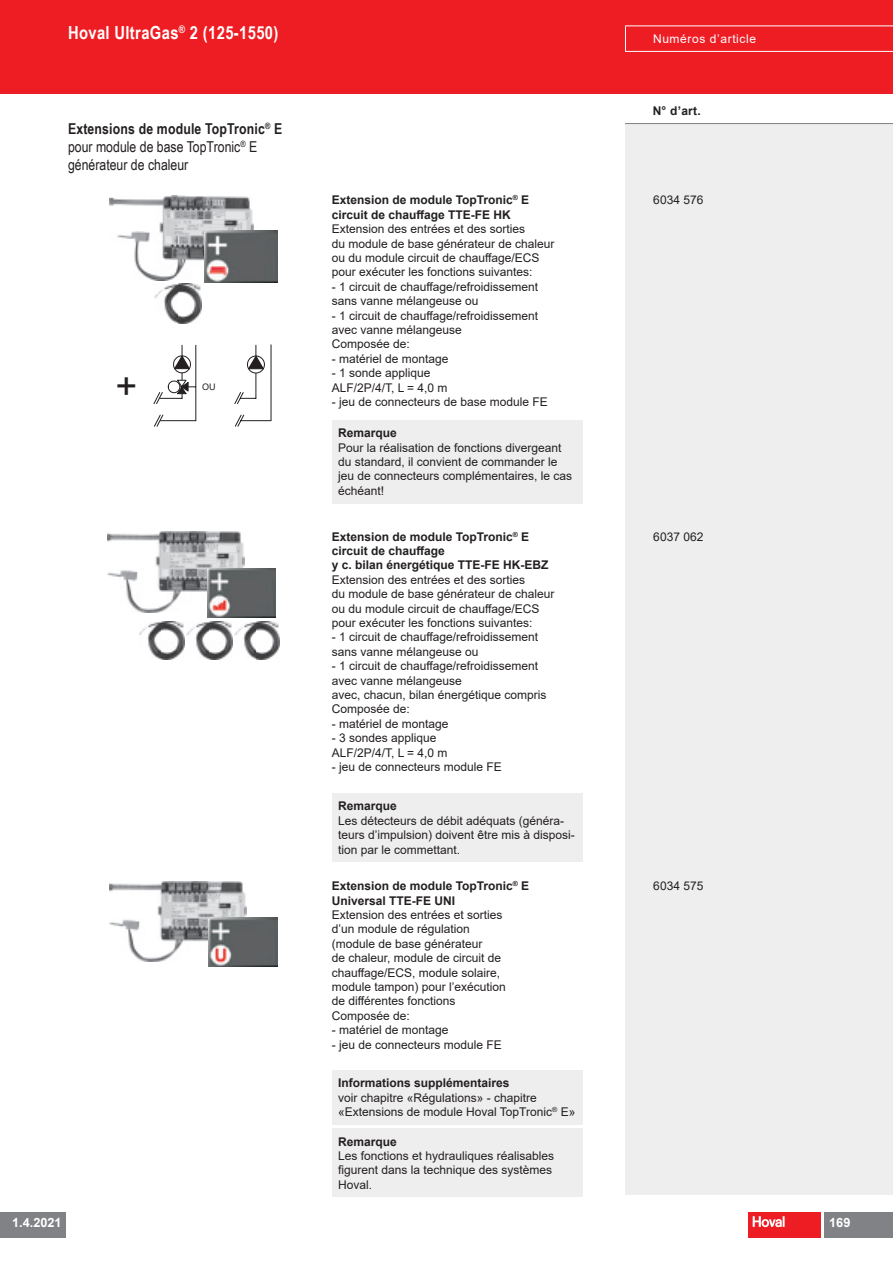
<style>
.page{position:relative;width:893px;height:1263px;background:#fff}
.page>*{position:absolute;margin:0;border:0;box-sizing:border-box;transform-origin:0 0}
.t1{font:37.5px "Arial";color:#231f20}
.t2{font:700 18px "Arial Narrow";letter-spacing:.02em;color:#fff}
.t3{font:15px/18px "Arial Narrow";color:#231f20}
.t4{font:700 12.75px "Arial";color:#fff}
.t5{font:12px/14.4px "Arial";color:#231f20}
.t6{font:700 12px/14.4px "Arial";color:#231f20}
.t7{font:12px "Arial";letter-spacing:.05em;color:#fff}
.t8{font:9px "Arial";color:#231f20}
.s1{font-weight:700}
</style>
<div class="page">
<div style="left:825px;top:1212px;width:68px;height:25px;background:#808285"></div>
<div style="left:748px;top:1212px;width:73px;height:25px;background:#ee1d23"></div>
<svg style="left:753px;top:1216px;width:32px;height:11px"></svg>
<div style="left:0;top:0;width:893px;height:94px;background:#ee1d23"></div>
<hr style="left:625px;top:26px;width:268px;height:1px;background:#fff">
<svg style="left:625px;top:26px;width:1px;height:25px"></svg>
<hr style="left:625px;top:51px;width:268px;height:1px;background:#fff">
<div style="left:625px;top:123px;width:268px;height:1072px;background:#eee"></div>
<hr style="left:625px;top:123px;width:268px;height:1px;background:#808285">
<div style="left:0;top:1212px;width:66px;height:25px;background:#808285"></div>
<div style="left:332px;top:1070px;width:251px;height:54px;background:#eee"></div>
<div style="left:332px;top:420px;width:251px;height:83px;background:#eee"></div>
<div style="left:332px;top:1128px;width:251px;height:69px;background:#eee"></div>
<hr style="left:271px;top:345px;width:1px;height:75px;background:#231f20">
<svg style="left:154px;top:344px;width:117px;height:83px"></svg>
<div style="left:202px;top:384px;width:32px;height:12px;background:#fff"></div>
<div style="left:332px;top:793px;width:251px;height:69px;background:#eee"></div>
<img style="left:110px;top:196px;width:144px;height:84px">
<img style="left:205px;top:230px;width:72px;height:52px">
<img style="left:154px;top:284px;width:48px;height:39px">
<img style="left:107px;top:532px;width:138px;height:80px">
<img style="left:207px;top:568px;width:69px;height:49px">
<img style="left:234px;top:622px;width:46px;height:37px">
<img style="left:187px;top:622px;width:45px;height:37px">
<img style="left:139px;top:622px;width:45px;height:37px">
<img style="left:110px;top:881px;width:136px;height:80px">
<img style="left:209px;top:917px;width:68px;height:49px">
<h2 class="t2" style="left:68px;top:19px;width:212px">Hoval UltraGas<sup>®</sup> 2 (125-1550)</h2>
<p class="t7" style="left:653px;top:31px;width:104px">Numéros d’article</p>
<p class="t3" style="left:68px;top:119px;width:216px"><span class="s1">Extensions de module TopTronic</span><sup>®</sup> <span class="s1">E </span>pour module de base TopTronic<sup>®</sup> E générateur de chaleur</p>
<h1 class="t1" style="left:116px;top:360px;width:23px">+</h1>
<p class="t8" style="left:202px;top:381px;width:15px">OU</p>
<p class="t8" style="left:203px;top:383px;width:28px">ODER</p>
<p class="t4" style="left:12px;top:1213px;width:51px">1.4.2021</p>
<p class="t6" style="left:332px;top:193px;width:199px">Extension de module TopTronic<sup>®</sup> E circuit de chauffage TTE-FE HK</p>
<p class="t5" style="left:332px;top:222px;width:224px">Extension des entrées et des sorties<br>du module de base générateur de chaleur ou du module circuit de chauffage/ECS pour exécuter les fonctions suivantes:</p>
<p class="t5" style="left:332px;top:279px;width:208px">- 1 circuit de chauffage/refroidissement sans vanne mélangeuse ou</p>
<p class="t5" style="left:332px;top:308px;width:208px">- 1 circuit de chauffage/refroidissement avec vanne mélangeuse<br>Composée de:</p>
<p class="t5" style="left:332px;top:351px;width:118px">- matériel de montage</p>
<p class="t5" style="left:332px;top:366px;width:117px">- 1 sonde applique<br>ALF/2P/4/T, L = 4,0 m</p>
<p class="t5" style="left:332px;top:394px;width:218px">- jeu de connecteurs de base module FE</p>
<p class="t6" style="left:338px;top:426px;width:60px">Remarque</p>
<p class="t5" style="left:338px;top:440px;width:236px">Pour la réalisation de fonctions divergeant du standard, il convient de commander le jeu de connecteurs complémentaires, le cas échéant!</p>
<p class="t6" style="left:332px;top:529px;width:218px">Extension de module TopTronic<sup>®</sup> E circuit de chauffage<br>y c. bilan énergétique TTE-FE HK-EBZ</p>
<p class="t5" style="left:332px;top:572px;width:224px">Extension des entrées et des sorties<br>du module de base générateur de chaleur ou du module circuit de chauffage/ECS pour exécuter les fonctions suivantes:</p>
<p class="t5" style="left:332px;top:630px;width:208px">- 1 circuit de chauffage/refroidissement sans vanne mélangeuse ou</p>
<p class="t5" style="left:332px;top:659px;width:216px">- 1 circuit de chauffage/refroidissement avec vanne mélangeuse<br>avec, chacun, bilan énergétique compris<br>Composée de:</p>
<p class="t5" style="left:332px;top:716px;width:118px">- matériel de montage</p>
<p class="t5" style="left:332px;top:731px;width:117px">- 3 sondes applique<br>ALF/2P/4/T, L = 4,0 m</p>
<p class="t5" style="left:332px;top:759px;width:172px">- jeu de connecteurs module FE</p>
<p class="t6" style="left:338px;top:799px;width:60px">Remarque</p>
<p class="t5" style="left:338px;top:813px;width:238px">Les détecteurs de débit adéquats (généra&shy;teurs d’impulsion) doivent être mis à disposi&shy;tion par le commettant.</p>
<p class="t6" style="left:332px;top:879px;width:199px">Extension de module TopTronic<sup>®</sup> E<br>Universal TTE-FE UNI</p>
<p class="t5" style="left:332px;top:907px;width:176px">Extension des entrées et sorties d’un module de régulation (module de base générateur<br>de chaleur, module de circuit de chauffage/ECS, module solaire, module tampon) pour l’exécution de différentes fonctions<br>Composée de:</p>
<p class="t5" style="left:332px;top:1023px;width:118px">- matériel de montage</p>
<p class="t5" style="left:332px;top:1037px;width:172px">- jeu de connecteurs module FE</p>
<p class="t6" style="left:338px;top:1076px;width:173px">Informations supplémentaires</p>
<p class="t5" style="left:338px;top:1090px;width:239px">voir chapitre «Régulations» - chapitre «Extensions de module Hoval TopTronic<sup>®</sup> E»</p>
<p class="t6" style="left:338px;top:1134px;width:60px">Remarque</p>
<p class="t5" style="left:338px;top:1148px;width:218px">Les fonctions et hydrauliques réalisables figurent dans la technique des systèmes<br>Hoval.</p>
<p class="t6" style="left:653px;top:104px;width:50px">N° d’art.</p>
<p class="t5" style="left:653px;top:193px;width:52px">6034 576</p>
<p class="t5" style="left:653px;top:529px;width:52px">6037 062</p>
<p class="t5" style="left:653px;top:879px;width:52px">6034 575</p>
<p class="t4" style="left:829px;top:1213px;width:23px">169</p>
</div>
